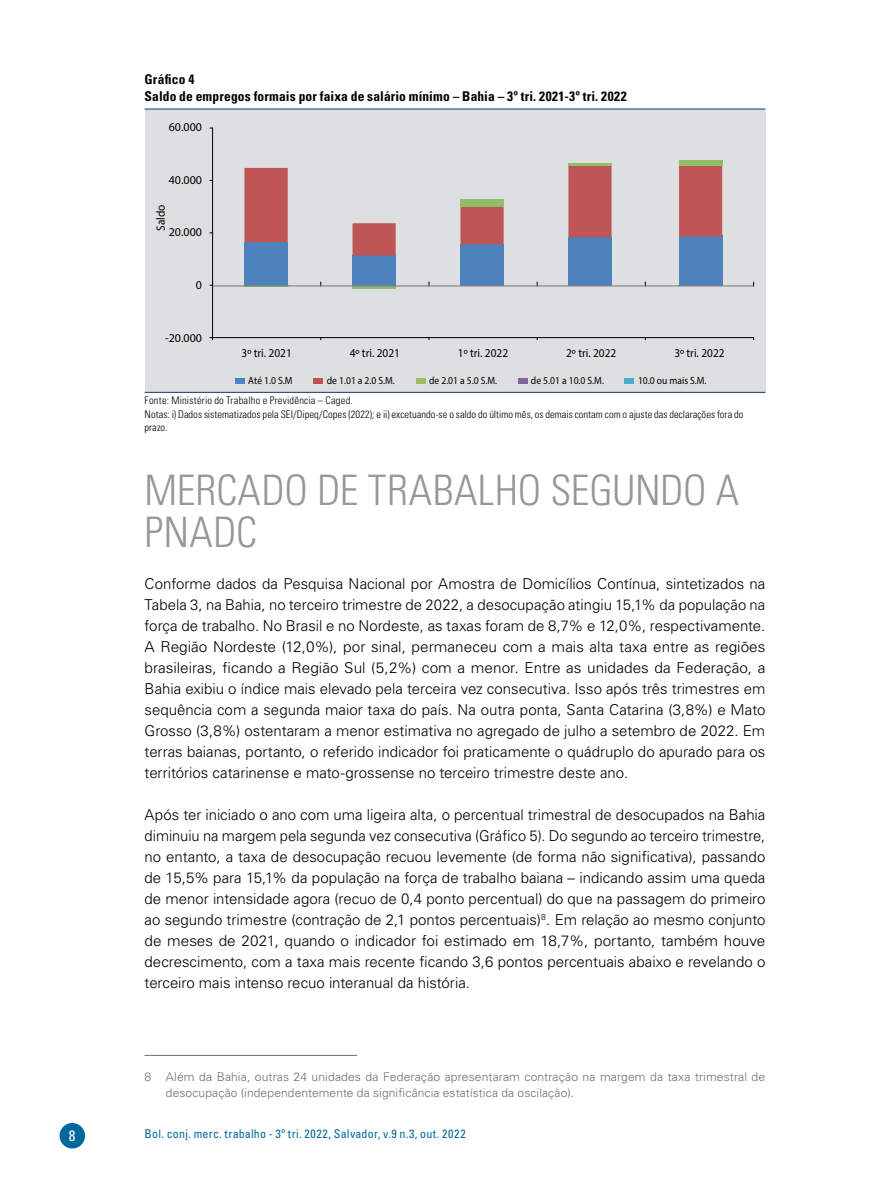
<style>
.page{position:relative;width:893px;height:1191px;background:#fff}
.page>*{position:absolute;margin:0;border:0;box-sizing:border-box;transform-origin:0 0}
.t1{font:300 condensed 42px/42px "Univers LT Std";color:#95979a}
.t2{font:300 15px/21px "Univers LT Std";color:#000;text-align:justify}
.t3{font:condensed 15px "Univers LT Std";color:#fff}
.t4{font:700 condensed 13.5px/16.2px "Univers LT Std";letter-spacing:.01em;color:#000}
.t5{font:300 12px/16.5px "Univers LT Std";letter-spacing:.01em;color:#6d6e71}
.t6{font:condensed 12px "Univers LT Std";letter-spacing:.02em;color:#00689e}
.t7{font:condensed 12px "Univers LT Std";color:#010101;scale:.94 1}
.t8{font:condensed 12px "Univers LT Std";color:#010101}
.t9{font:condensed 12px "Univers LT Std";color:#000;scale:.94 1}
.t10{font:300 condensed 10.5px/13.5px "Univers LT Std";letter-spacing:.005em;color:#000}
.t11{font:condensed 10.5px "Univers LT Std";color:#010101;scale:.91 1}
</style>
<div class="page">
<div style="left:60px;top:1123px;width:25px;height:25px;background:#00689e;border-radius:50%"></div>
<div style="left:145px;top:109px;width:620px;height:283px;background:#dedfe0"></div>
<hr style="left:145px;top:392px;width:620px;height:1px;background:#2a5071">
<hr style="left:145px;top:108px;width:620px;height:2px;background:#2a5071">
<div style="left:518px;top:378px;width:9px;height:6px;background:#8165a3"></div>
<div style="left:314px;top:378px;width:9px;height:6px;background:#c1514f"></div>
<div style="left:416px;top:378px;width:9px;height:6px;background:#9cbb5a"></div>
<div style="left:624px;top:378px;width:9px;height:6px;background:#4bacc5"></div>
<div style="left:235px;top:378px;width:9px;height:6px;background:#4f82be"></div>
<hr style="left:213px;top:337px;width:541px;height:1px;background:#000">
<hr style="left:212px;top:128px;width:1px;height:209px;background:#000">
<div style="left:244px;top:242px;width:44px;height:44px;background:#4d82bc"></div>
<div style="left:352px;top:256px;width:44px;height:30px;background:#4d82bc"></div>
<div style="left:460px;top:244px;width:44px;height:42px;background:#4d82bc"></div>
<div style="left:568px;top:237px;width:44px;height:49px;background:#4d82bc"></div>
<div style="left:679px;top:235px;width:43px;height:51px;background:#4d82bc"></div>
<svg style="left:244px;top:165px;width:478px;height:91px"></svg>
<hr style="left:244px;top:286px;width:44px;height:1px;background:#92bc65">
<hr style="left:352px;top:286px;width:44px;height:3px;background:#92bc65">
<div style="left:460px;top:199px;width:44px;height:8px;background:#92bc65"></div>
<hr style="left:568px;top:163px;width:44px;height:2px;background:#92bc65">
<div style="left:679px;top:160px;width:43px;height:5px;background:#92bc65"></div>
<hr style="left:214px;top:285px;width:540px;height:1px;background:#7b7f80">
<hr style="left:145px;top:1055px;width:212px;height:1px;background:#6d6e71">
<p class="t4" style="left:145px;top:71px;width:484px">Gráfico 4<br>Saldo de empregos formais por faixa de salário mínimo – Bahia – 3º tri. 2021-3º tri. 2022</p>
<p class="t8" style="left:169px;top:119px;width:35px">60.000</p>
<p class="t8" style="left:169px;top:172px;width:35px">40.000</p>
<p class="t9" style="left:153px;top:231px;width:29px;rotate:-90deg">Saldo</p>
<p class="t8" style="left:169px;top:225px;width:35px">20.000</p>
<p class="t8" style="left:196px;top:278px;width:8px">0</p>
<p class="t8" style="left:165px;top:331px;width:38px">-20.000</p>
<p class="t7" style="left:242px;top:345px;width:55px">3º tri. 2021</p>
<p class="t7" style="left:350px;top:345px;width:55px">4º tri. 2021</p>
<p class="t7" style="left:458px;top:345px;width:55px">1º tri. 2022</p>
<p class="t7" style="left:566px;top:345px;width:55px">2º tri. 2022</p>
<p class="t7" style="left:674px;top:345px;width:55px">3º tri. 2022</p>
<p class="t11" style="left:248px;top:374px;width:50px">Até 1.0 S.M</p>
<p class="t11" style="left:327px;top:374px;width:76px">de 1.01 a 2.0 S.M.</p>
<p class="t11" style="left:429px;top:374px;width:76px">de 2.01 a 5.0 S.M.</p>
<p class="t11" style="left:531px;top:374px;width:82px">de 5.01 a 10.0 S.M.</p>
<p class="t11" style="left:638px;top:374px;width:77px">10.0 ou mais S.M.</p>
<p class="t10" style="left:145px;top:394px;width:600px">Fonte: Ministério do Trabalho e Previdência – Caged.<br>Notas: i) Dados sistematizados pela SEI/Dipeq/Copes (2022); e ii) excetuando-se o saldo do último mês, os demais contam com o ajuste das declarações fora do prazo.</p>
<h1 class="t1" style="left:145px;top:469px;width:596px">MERCADO DE TRABALHO SEGUNDO A<br>PNADC</h1>
<p class="t2" style="left:145px;top:573px;width:622px">Conforme dados da Pesquisa Nacional por Amostra de Domicílios Contínua, sintetizados na Tabela 3, na Bahia, no terceiro trimestre de 2022, a desocupação atingiu 15,1% da população na força de trabalho. No Brasil e no Nordeste, as taxas foram de 8,7% e 12,0%, respectivamente.<br>A Região Nordeste (12,0%), por sinal, permaneceu com a mais alta taxa entre as regiões brasileiras, ficando a Região Sul (5,2%) com a menor. Entre as unidades da Federação, a Bahia exibiu o índice mais elevado pela terceira vez consecutiva. Isso após três trimestres em sequência com a segunda maior taxa do país. Na outra ponta, Santa Catarina (3,8%) e Mato Grosso (3,8%) ostentaram a menor estimativa no agregado de julho a setembro de 2022. Em terras baianas, portanto, o referido indicador foi praticamente o quádruplo do apurado para os territórios catarinense e mato-grossense no terceiro trimestre deste ano.</p>
<p class="t2" style="left:145px;top:804px;width:622px">Após ter iniciado o ano com uma ligeira alta, o percentual trimestral de desocupados na Bahia diminuiu na margem pela segunda vez consecutiva (Gráfico 5). Do segundo ao terceiro trimestre, no entanto, a taxa de desocupação recuou levemente (de forma não significativa), passando de 15,5% para 15,1% da população na força de trabalho baiana – indicando assim uma queda de menor intensidade agora (recuo de 0,4 ponto percentual) do que na passagem do primeiro ao segundo trimestre (contração de 2,1 pontos percentuais)<sup>8</sup>. Em relação ao mesmo conjunto de meses de 2021, quando o indicador foi estimado em 18,7%, portanto, também houve decrescimento, com a taxa mais recente ficando 3,6 pontos percentuais abaixo e revelando o terceiro mais intenso recuo interanual da história.</p>
<p class="t5" style="left:166px;top:1068px;width:601px;text-indent:-21px">8 Além da Bahia, outras 24 unidades da Federação apresentaram contração na margem da taxa trimestral de desocupação (independentemente da significância estatística da oscilação).</p>
<p class="t3" style="left:69px;top:1126px;width:8px">8</p>
<p class="t6" style="left:145px;top:1126px;width:323px">Bol. conj. merc. trabalho - 3º tri. 2022, Salvador, v.9 n.3, out. 2022</p>
</div>
